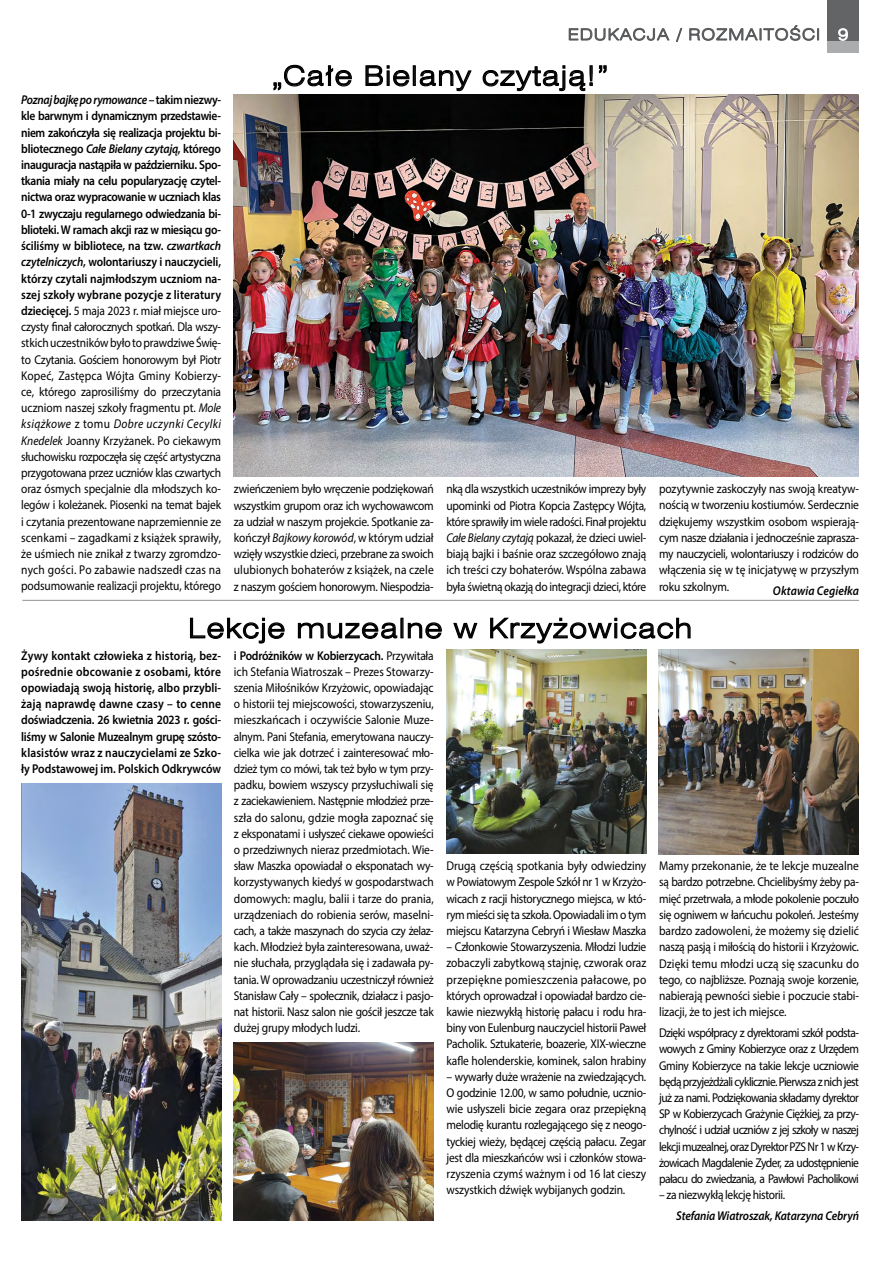
<style>
.page{position:relative;width:893px;height:1263px;background:#fff}
.page>*{position:absolute;margin:0;border:0;box-sizing:border-box;transform-origin:0 0}
.t1{font:27px "Swis 721 Lt Ex EU";letter-spacing:.05em;color:#000}
.t2{font:15.75px "Swis 721 Lt Ex EU";letter-spacing:.075em;color:#58595b}
.t3{font:12.75px/16.2px "Myriad Pro";letter-spacing:-.015em;color:#000;text-align:justify;scale:.9 1}
.t4{font:600 12.75px/16.2px "Myriad Pro";color:#000;text-align:justify;scale:.9 1}
.t5{font:italic 600 12.75px "Myriad Pro";letter-spacing:-.01em;color:#000;scale:.9 1}
.t6{font:italic 600 12.75px "Myriad Pro";letter-spacing:.01em;color:#000;scale:.9 1}
.s1{color:#fff}
.s2{font-weight:600;font-style:italic}
.s3{font-weight:600}
.s4{font-style:italic}
</style>
<div class="page">
<hr style="left:22px;top:600px;width:837px;height:1px;background:#8e9195">
<svg style="left:190px;top:617px;width:95px;height:27px"></svg>
<svg style="left:297px;top:622px;width:101px;height:17px"></svg>
<svg style="left:407px;top:622px;width:35px;height:17px"></svg>
<svg style="left:453px;top:622px;width:25px;height:17px"></svg>
<svg style="left:490px;top:617px;width:201px;height:27px"></svg>
<img style="left:234px;top:1043px;width:200px;height:177px">
<img style="left:21px;top:783px;width:200px;height:437px">
<img style="left:659px;top:650px;width:200px;height:205px">
<img style="left:447px;top:650px;width:199px;height:204px">
<svg style="left:273px;top:64px;width:79px;height:27px"></svg>
<svg style="left:365px;top:65px;width:45px;height:22px"></svg>
<div style="left:413px;top:65px;width:3px;height:21px;border:1px solid #000"></div>
<svg style="left:419px;top:70px;width:53px;height:22px"></svg>
<svg style="left:482px;top:65px;width:125px;height:27px"></svg>
<img style="left:234px;top:95px;width:625px;height:382px">
<div style="left:827px;top:40px;width:32px;height:13px;background:#abacad"></div>
<svg style="left:568px;top:27px;width:115px;height:15px"></svg>
<svg style="left:689px;top:25px;width:130px;height:16px"></svg>
<div style="left:827px;top:0;width:32px;height:40px;background:#636466"></div>
<svg style="left:838px;top:28px;width:10px;height:13px"></svg>
<p class="t2" style="left:568px;top:25px;width:282px">EDUKACJA / ROZMAITOŚCI <span class="s1">9</span></p>
<p class="t3" style="left:21px;top:92px;width:224px"><span class="s2">Poznaj bajkę po rymowance</span> <span class="s3">– takim niezwy&shy;kle barwnym i dynamicznym przedstawie&shy;niem zakończyła się realizacja projektu bi&shy;bliotecznego</span> <span class="s2">Całe Bielany czytają</span><span class="s3">, którego inauguracja nastąpiła w październiku. Spo&shy;tkania miały na celu popularyzację czytel&shy;nictwa oraz wypracowanie w uczniach klas 0-1 zwyczaju regularnego odwiedzania bi&shy;blioteki. W ramach akcji raz w miesiącu go&shy;ściliśmy w bibliotece, na tzw.</span> <span class="s2">czwartkach czytelniczych</span><span class="s3">, wolontariuszy i nauczycieli, którzy czytali najmłodszym uczniom na&shy;szej szkoły wybrane pozycje z literatury dziecięcej.</span> 5 maja 2023 r. miał miejsce uro&shy;czysty finał całorocznych spotkań. Dla wszy&shy;stkich uczestników było to prawdziwe Świę&shy;to Czytania. Gościem honorowym był Piotr Kopeć, Zastępca Wójta Gminy Kobierzy&shy;ce, którego zaprosiliśmy do przeczytania uczniom naszej szkoły fragmentu pt. <span class="s4">Mole książkowe</span> z tomu <span class="s4">Dobre uczynki Cecylki Knedelek</span> Joanny Krzyżanek. Po ciekawym słuchowisku rozpoczęła się część artystyczna przygotowana przez uczniów klas czwartych oraz ósmych specjalnie dla młodszych ko&shy;legów i koleżanek. Piosenki na temat bajek i czytania prezentowane naprzemiennie ze scenkami – zagadkami z książek sprawiły, że uśmiech nie znikał z twarzy zgromdzo&shy;nych gości. Po zabawie nadszedł czas na podsumowanie realizacji projektu, którego</p>
<h1 class="t1" style="left:271px;top:60px;width:339px">„Całe Bielany czytają!”</h1>
<p class="t3" style="left:234px;top:481px;width:224px">zwieńczeniem było wręczenie podziękowań wszystkim grupom oraz ich wychowawcom za udział w naszym projekcie. Spotkanie za&shy;kończył <span class="s4">Bajkowy korowód</span>, w którym udział wzięły wszystkie dzieci, przebrane za swoich ulubionych bohaterów z książek, na czele z naszym gościem honorowym. Niespodzia-</p>
<p class="t3" style="left:446px;top:481px;width:224px">nką dla wszystkich uczestników imprezy były upominki od Piotra Kopcia Zastępcy Wójta, które sprawiły im wiele radości. Finał projektu <span class="s4">Całe Bielany czytają</span> pokazał, że dzieci uwiel&shy;biają bajki i baśnie oraz szczegółowo znają ich treści czy bohaterów. Wspólna zabawa była świetną okazją do integracji dzieci, które</p>
<p class="t3" style="left:659px;top:481px;width:224px">pozytywnie zaskoczyły nas swoją kreatyw&shy;nością w tworzeniu kostiumów. Serdecznie dziękujemy wszystkim osobom wspierają&shy;cym nasze działania i jednocześnie zaprasza&shy;my nauczycieli, wolontariuszy i rodziców do włączenia się w tę inicjatywę w przyszłym roku szkolnym.</p>
<p class="t6" style="left:773px;top:583px;width:97px">Oktawia Cegiełka</p>
<h1 class="t1" style="left:188px;top:612px;width:505px">Lekcje muzealne w Krzyżowicach</h1>
<p class="t4" style="left:21px;top:647px;width:224px">Żywy kontakt człowieka z historią, bez&shy;pośrednie obcowanie z osobami, które opowiadają swoją historię, albo przybli&shy;żają naprawdę dawne czasy – to cenne doświadczenia. 26 kwietnia 2023 r. gości&shy;liśmy w Salonie Muzealnym grupę szósto&shy;klasistów wraz z nauczycielami ze Szko&shy;ły Podstawowej im. Polskich Odkrywców</p>
<p class="t3" style="left:234px;top:647px;width:224px"><span class="s3">i Podróżników w Kobierzycach.</span> Przywitała ich Stefania Wiatroszak – Prezes Stowarzy&shy;szenia Miłośników Krzyżowic, opowiadając o historii tej miejscowości, stowarzyszeniu, mieszkańcach i oczywiście Salonie Muze&shy;alnym. Pani Stefania, emerytowana nauczy&shy;cielka wie jak dotrzeć i zainteresować mło&shy;dzież tym co mówi, tak też było w tym przy&shy;padku, bowiem wszyscy przysłuchiwali się z zaciekawieniem. Następnie młodzież prze&shy;szła do salonu, gdzie mogła zapoznać się z eksponatami i usłyszeć ciekawe opowieści o przedziwnych nieraz przedmiotach. Wie&shy;sław Maszka opowiadał o eksponatach wy&shy;korzystywanych kiedyś w gospodarstwach domowych: maglu, balii i tarze do prania, urządzeniach do robienia serów, maselni&shy;cach, a także maszynach do szycia czy żelaz&shy;kach. Młodzież była zainteresowana, uważ&shy;nie słuchała, przyglądała się i zadawała py&shy;tania. W oprowadzaniu uczestniczył również Stanisław Cały – społecznik, działacz i pasjo&shy;nat historii. Nasz salon nie gościł jeszcze tak dużej grupy młodych ludzi.</p>
<p class="t3" style="left:446px;top:857px;width:224px">Drugą częścią spotkania były odwiedziny w Powiatowym Zespole Szkół nr 1 w Krzyżo&shy;wicach z racji historycznego miejsca, w któ&shy;rym mieści się ta szkoła. Opowiadali im o tym miejscu Katarzyna Cebryń i Wiesław Maszka</p>
<p class="t3" style="left:446px;top:938px;width:224px">– Członkowie Stowarzyszenia. Młodzi ludzie zobaczyli zabytkową stajnię, czworak oraz przepiękne pomieszczenia pałacowe, po których oprowadzał i opowiadał bardzo cie&shy;kawie niezwykłą historię pałacu i rodu hra&shy;biny von Eulenburg nauczyciel historii Paweł Pacholik. Sztukaterie, boazerie, XIX-wieczne kafle holenderskie, kominek, salon hrabiny</p>
<p class="t3" style="left:446px;top:1068px;width:224px">– wywarły duże wrażenie na zwiedzających.<br>O godzinie 12.00, w samo południe, ucznio&shy;wie usłyszeli bicie zegara oraz przepiękną melodię kurantu rozlegającego się z neogo&shy;tyckiej wieży, będącej częścią pałacu. Zegar jest dla mieszkańców wsi i członków stowa&shy;rzyszenia czymś ważnym i od 16 lat cieszy wszystkich dźwięk wybijanych godzin.</p>
<p class="t3" style="left:659px;top:858px;width:224px">Mamy przekonanie, że te lekcje muzealne są bardzo potrzebne. Chcielibyśmy żeby pa&shy;mięć przetrwała, a młode pokolenie poczuło się ogniwem w łańcuchu pokoleń. Jesteśmy bardzo zadowoleni, że możemy się dzielić naszą pasją i miłością do historii i Krzyżowic.<br>Dzięki temu młodzi uczą się szacunku do tego, co najbliższe. Poznają swoje korzenie, nabierają pewności siebie i poczucie stabi&shy;lizacji, że to jest ich miejsce.</p>
<p class="t3" style="left:659px;top:1024px;width:224px">Dzięki współpracy z dyrektorami szkół podsta&shy;wowych z Gminy Kobierzyce oraz z Urzędem Gminy Kobierzyce na takie lekcje uczniowie będą przyjeżdżali cyklicznie. Pierwsza z nich jest już za nami. Podziękowania składamy dyrektor SP w Kobierzycach Grażynie Ciężkiej, za przy&shy;chylność i udział uczniów z jej szkoły w naszej lekcji muzealnej, oraz Dyrektor PZS Nr 1 w Krzy&shy;żowicach Magdalenie Zyder, za udostępnienie pałacu do zwiedzania, a Pawłowi Pacholikowi</p>
<p class="t3" style="left:659px;top:1186px;width:142px">– za niezwykłą lekcję historii.</p>
<p class="t5" style="left:676px;top:1208px;width:205px">Stefania Wiatroszak, Katarzyna Cebryń</p>
</div>
